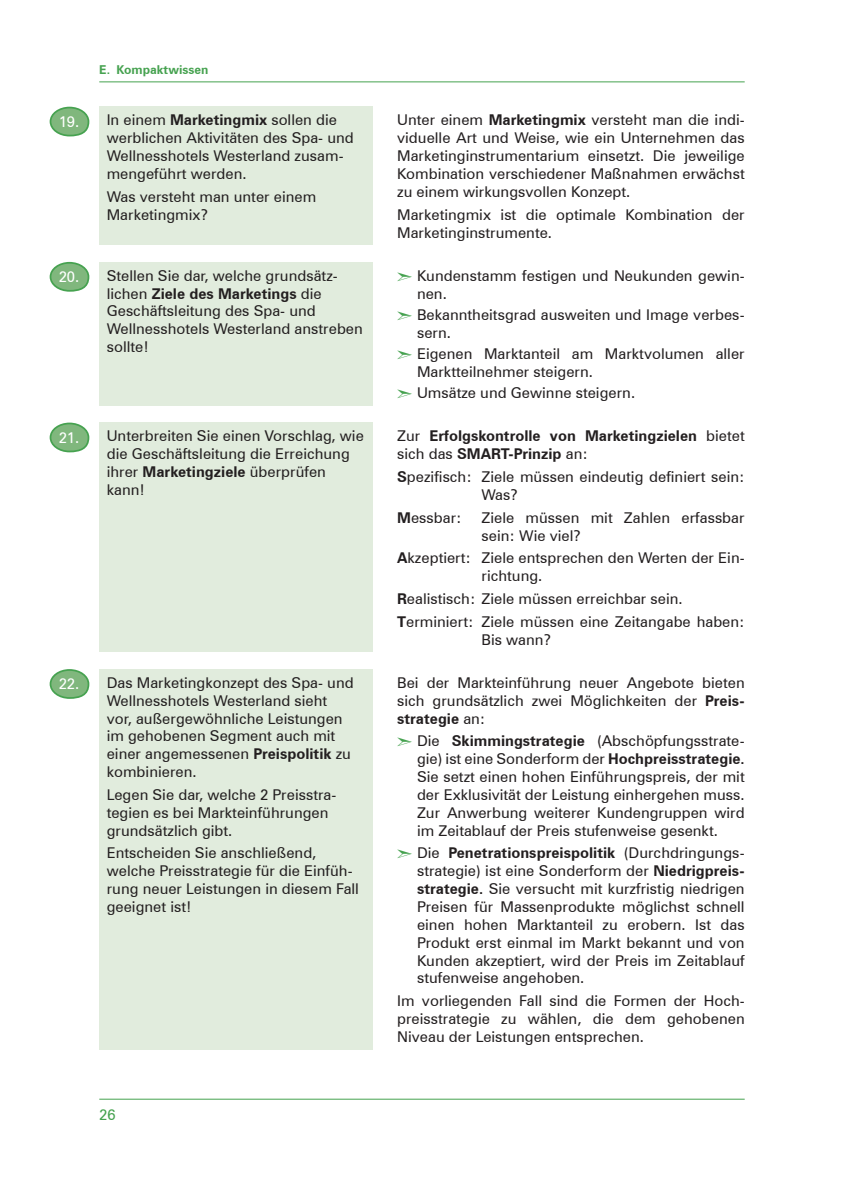
<style>
.page{position:relative;width:844px;height:1191px;background:#fff}
.page>*{position:absolute;margin:0;border:0;box-sizing:border-box;transform-origin:0 0}
.t1{font:14.88px/17.8px "Zurich BT";color:#231f20}
.t2{font:700 14.88px/17.8px "Zurich BT";color:#231f20}
.t3{font:14.88px "Zurich BT";color:#46a250}
.t4{font:700 12.25px "Zurich BT";color:#46a250}
.s1{color:#fff}
.s2{font-weight:700}
.s3{font-weight:400}
</style>
<div class="page">
<hr style="left:99px;top:1098px;width:645px;height:1px;background:#46a250">
<hr style="left:99px;top:81px;width:645px;height:1px;background:#46a250">
<div style="left:99px;top:107px;width:273px;height:138px;background:#e1ecdd"></div>
<div style="left:50px;top:108px;width:38px;height:28px;background:#80b77d;border-radius:50%"></div>
<div style="left:50px;top:107px;width:39px;height:29px;border:2px solid #46a250;border-radius:50%"></div>
<div style="left:99px;top:262px;width:273px;height:144px;background:#e1ecdd"></div>
<div style="left:50px;top:263px;width:38px;height:28px;background:#80b77d;border-radius:50%"></div>
<div style="left:50px;top:262px;width:39px;height:30px;border:2px solid #46a250;border-radius:50%"></div>
<div style="left:99px;top:422px;width:273px;height:230px;background:#e1ecdd"></div>
<div style="left:50px;top:423px;width:38px;height:28px;background:#80b77d;border-radius:50%"></div>
<div style="left:50px;top:422px;width:39px;height:30px;border:2px solid #46a250;border-radius:50%"></div>
<div style="left:99px;top:669px;width:273px;height:380px;background:#e1ecdd"></div>
<div style="left:50px;top:670px;width:38px;height:28px;background:#80b77d;border-radius:50%"></div>
<div style="left:50px;top:669px;width:39px;height:30px;border:2px solid #46a250;border-radius:50%"></div>
<p class="t4" style="left:99px;top:63px;width:111px">E. Kompaktwissen</p>
<p class="t1" style="left:107px;top:111px;width:248px;text-indent:-48px"><span class="s1">19.</span> In einem <span class="s2">Marketingmix</span> sollen die werblichen Aktivitäten des Spa- und<br>Wellnesshotels Westerland zusam&shy;mengeführt werden.</p>
<p class="t1" style="left:107px;top:187px;width:211px">Was versteht man unter einem<br>Marketingmix?</p>
<p class="t1" style="left:397px;top:111px;width:349px;text-align:justify">Unter einem <span class="s2">Marketingmix</span> versteht man die indi&shy;viduelle Art und Weise, wie ein Unternehmen das Marketinginstrumentarium einsetzt. Die jeweilige Kombination verschiedener Maßnahmen erwächst zu einem wirkungsvollen Konzept.</p>
<p class="t1" style="left:397px;top:205px;width:349px">Marketingmix ist die optimale Kombination der<br>Marketinginstrumente.</p>
<p class="t1" style="left:107px;top:266px;width:257px;text-indent:-48px"><span class="s1">20.</span> Stellen Sie dar, welche grundsätz&shy;lichen <span class="s2">Ziele des Marketings</span> die<br>Geschäftsleitung des Spa- und<br>Wellnesshotels Westerland anstreben sollte!</p>
<p class="t1" style="left:417px;top:266px;width:329px">Kundenstamm festigen und Neukunden gewin&shy;nen.</p>
<p class="t1" style="left:417px;top:305px;width:329px">Bekanntheitsgrad ausweiten und Image verbes&shy;sern.</p>
<p class="t1" style="left:417px;top:345px;width:329px">Eigenen Marktanteil am Marktvolumen aller<br>Marktteilnehmer steigern.</p>
<p class="t1" style="left:417px;top:384px;width:219px">Umsätze und Gewinne steigern.</p>
<p class="t1" style="left:107px;top:427px;width:258px;text-indent:-48px"><span class="s1">21.</span> Unterbreiten Sie einen Vorschlag, wie die Geschäftsleitung die Erreichung ihrer <span class="s2">Marketingziele</span> überprüfen kann!</p>
<p class="t2" style="left:397px;top:427px;width:349px"><span class="s3">Zur</span> Erfolgskontrolle von Marketingzielen <span class="s3">bietet sich das</span> SMART-Prinzip <span class="s3">an:</span></p>
<p class="t1" style="left:481px;top:468px;width:264px;text-indent:-84px"><span class="s2">S</span>pezifisch: Ziele müssen eindeutig definiert sein:<br>Was?</p>
<p class="t1" style="left:397px;top:508px;width:66px"><span class="s2">M</span>essbar:</p>
<p class="t1" style="left:481px;top:508px;width:264px">Ziele müssen mit Zahlen erfassbar sein: Wie viel?</p>
<p class="t1" style="left:481px;top:549px;width:264px;text-indent:-84px"><span class="s2">A</span>kzeptiert: Ziele entsprechen den Werten der Ein&shy;richtung.</p>
<p class="t1" style="left:397px;top:587px;width:349px;line-height:22.8px"><span class="s2">R</span>ealistisch: Ziele müssen erreichbar sein.<br><span class="s2">T</span>erminiert: Ziele müssen eine Zeitangabe haben:</p>
<p class="t1" style="left:481px;top:630px;width:71px">Bis wann?</p>
<p class="t1" style="left:107px;top:673px;width:248px;text-indent:-48px"><span class="s1">22.</span> Das Marketingkonzept des Spa- und<br>Wellnesshotels Westerland sieht vor, außergewöhnliche Leistungen im gehobenen Segment auch mit einer angemessenen <span class="s2">Preispolitik</span> zu kombinieren.</p>
<p class="t1" style="left:107px;top:785px;width:231px">Legen Sie dar, welche 2 Preisstra&shy;tegien es bei Markteinführungen grundsätzlich gibt.</p>
<p class="t1" style="left:107px;top:844px;width:254px">Entscheiden Sie anschließend, welche Preisstrategie für die Einfüh&shy;rung neuer Leistungen in diesem Fall geeignet ist!</p>
<p class="t3" style="left:99px;top:1106px;width:18px">26</p>
<p class="t1" style="left:397px;top:673px;width:349px;text-align:justify">Bei der Markteinführung neuer Angebote bieten sich grundsätzlich zwei Möglichkeiten der <span class="s2">Preis&shy;strategie</span> an:</p>
<p class="t1" style="left:417px;top:732px;width:329px;text-align:justify">Die <span class="s2">Skimmingstrategie</span> (Abschöpfungsstrate&shy;gie) ist eine Sonderform der <span class="s2">Hochpreisstrategie.<br></span>Sie setzt einen hohen Einführungspreis, der mit der Exklusivität der Leistung einhergehen muss.<br>Zur Anwerbung weiterer Kundengruppen wird im Zeitablauf der Preis stufenweise gesenkt.</p>
<p class="t1" style="left:417px;top:844px;width:329px;text-align:justify">Die <span class="s2">Penetrationspreispolitik</span> (Durchdringungs&shy;strategie) ist eine Sonderform der <span class="s2">Niedrigpreis&shy;strategie.</span> Sie versucht mit kurzfristig niedrigen Preisen für Massenprodukte möglichst schnell einen hohen Marktanteil zu erobern. Ist das Produkt erst einmal im Markt bekannt und von Kunden akzeptiert, wird der Preis im Zeitablauf stufenweise angehoben.</p>
<p class="t1" style="left:397px;top:992px;width:349px;text-align:justify">Im vorliegenden Fall sind die Formen der Hoch&shy;preisstrategie zu wählen, die dem gehobenen Niveau der Leistungen entsprechen.</p>
</div>
